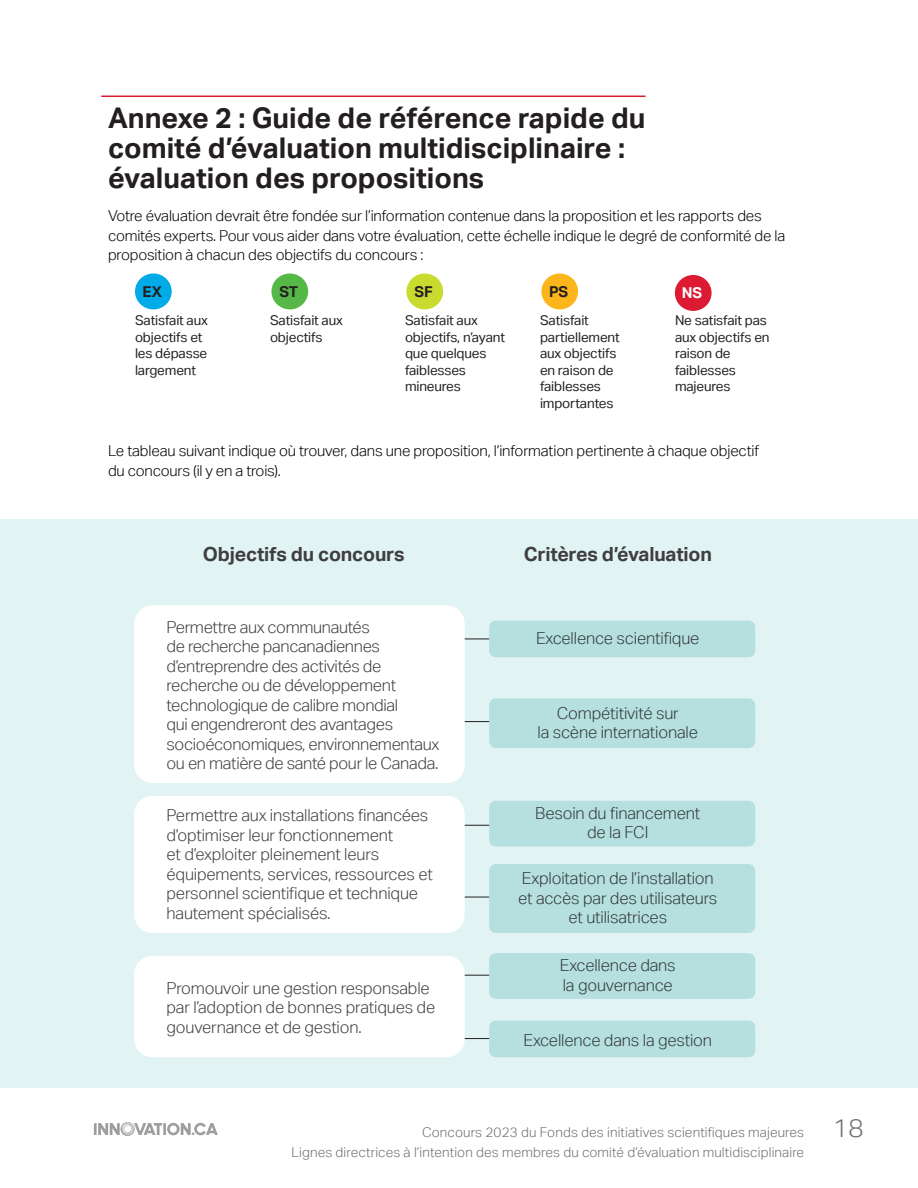
<style>
.page{position:relative;width:918px;height:1188px;background:#fff}
.page>*{position:absolute;margin:0;border:0;box-sizing:border-box;transform-origin:0 0}
.t1{font:700 28.5px/30px "Aktiv Grotesk";color:#231f20}
.t2{font:300 25.5px "Aktiv Grotesk";color:#6c6d70}
.ToC_H3{font:700 19.5px "Aktiv Grotesk";letter-spacing:-.01em;color:#3e3e3f}
.ToC_H3-2{font:300 16.5px/19.5px "Aktiv Grotesk";letter-spacing:-.01em;color:#3e3e3f}
.Body{font:300 15px/19.5px "Aktiv Grotesk";letter-spacing:-.01em;color:#000}
.Body-2{font:700 15px "Aktiv Grotesk";letter-spacing:-.01em;color:#231f20}
.Body-3{font:700 15px "Aktiv Grotesk";color:#fff}
.Body-4{font:13.5px/16.5px "Aktiv Grotesk";letter-spacing:-.01em;color:#231f20}
.t3{font:300 13.5px/20.2px "Aktiv Grotesk";letter-spacing:.01em;color:#6c6d70;text-align:right}
</style>
<div class="page">
<svg style="left:94px;top:1122px;width:124px;height:14px"></svg>
<hr style="left:101px;top:96px;width:545px;height:1px;background:#dc1a32">
<div style="left:0;top:519px;width:918px;height:569px;background:#e1f3f3"></div>
<div style="left:134px;top:605px;width:331px;height:178px;background:#fff;border-radius:18px"></div>
<div style="left:134px;top:796px;width:331px;height:137px;background:#fff;border-radius:18px"></div>
<div style="left:134px;top:956px;width:331px;height:101px;background:#fff;border-radius:18px"></div>
<svg style="left:465px;top:639px;width:24px;height:1px"></svg>
<svg style="left:465px;top:721px;width:24px;height:1px"></svg>
<svg style="left:465px;top:825px;width:24px;height:1px"></svg>
<svg style="left:465px;top:897px;width:24px;height:1px"></svg>
<svg style="left:465px;top:975px;width:24px;height:1px"></svg>
<svg style="left:465px;top:1038px;width:24px;height:1px"></svg>
<div style="left:489px;top:621px;width:266px;height:36px;background:#b6dfe0;border-radius:7px"></div>
<div style="left:489px;top:698px;width:266px;height:50px;background:#b6dfe0;border-radius:7px"></div>
<div style="left:489px;top:801px;width:266px;height:46px;background:#b6dfe0;border-radius:7px"></div>
<div style="left:489px;top:864px;width:266px;height:69px;background:#b6dfe0;border-radius:7px"></div>
<div style="left:489px;top:953px;width:266px;height:46px;background:#b6dfe0;border-radius:7px"></div>
<div style="left:489px;top:1021px;width:266px;height:36px;background:#b6dfe0;border-radius:7px"></div>
<div style="left:135px;top:273px;width:37px;height:36px;background:#00abe7;border-radius:50%"></div>
<div style="left:271px;top:273px;width:37px;height:36px;background:#56b947;border-radius:50%"></div>
<div style="left:406px;top:273px;width:37px;height:36px;background:#cadb2f;border-radius:50%"></div>
<div style="left:541px;top:273px;width:37px;height:36px;background:#fcb61c;border-radius:50%"></div>
<div style="left:675px;top:275px;width:37px;height:36px;background:#dc1a32;border-radius:50%"></div>
<h2 class="t1" style="left:108px;top:103px;width:539px">Annexe 2 : Guide de référence rapide du comité d’évaluation multidisciplinaire : évaluation des propositions</h2>
<p class="Body" style="left:108px;top:206px;width:679px">Votre évaluation devrait être fondée sur l’information contenue dans la proposition et les rapports des comités experts. Pour vous aider dans votre évaluation, cette échelle indique le degré de conformité de la proposition à chacun des objectifs du concours :</p>
<p class="Body-2" style="left:143px;top:282px;width:21px">EX</p>
<p class="Body-2" style="left:279px;top:282px;width:20px">ST</p>
<p class="Body-2" style="left:415px;top:282px;width:20px">SF</p>
<p class="Body-2" style="left:549px;top:282px;width:21px">PS</p>
<p class="Body-3" style="left:682px;top:284px;width:22px">NS</p>
<p class="Body-4" style="left:135px;top:312px;width:75px">Satisfait aux objectifs et les dépasse largement</p>
<p class="Body-4" style="left:270px;top:312px;width:75px">Satisfait aux objectifs</p>
<p class="Body-4" style="left:405px;top:312px;width:102px">Satisfait aux objectifs, n’ayant que quelques faiblesses mineures</p>
<p class="Body-4" style="left:540px;top:312px;width:81px">Satisfait partiellement aux objectifs en raison de faiblesses importantes</p>
<p class="Body-4" style="left:675px;top:312px;width:96px">Ne satisfait pas aux objectifs en raison de faiblesses majeures</p>
<p class="Body" style="left:108px;top:441px;width:653px">Le tableau suivant indique où trouver, dans une proposition, l’information pertinente à chaque objectif du concours (il y en a trois).</p>
<p class="ToC_H3" style="left:203px;top:542px;width:203px">Objectifs du concours</p>
<p class="ToC_H3" style="left:524px;top:542px;width:190px">Critères d’évaluation</p>
<p class="ToC_H3-2" style="left:166px;top:617px;width:275px">Permettre aux communautés<br>de recherche pancanadiennes d’entreprendre des activités de recherche ou de développement technologique de calibre mondial<br>qui engendreront des avantages socioéconomiques, environnementaux ou en matière de santé pour le Canada.</p>
<p class="ToC_H3-2" style="left:536px;top:628px;width:165px">Excellence scientifique</p>
<p class="ToC_H3-2" style="left:538px;top:703px;width:162px;text-align:center">Compétitivité sur<br>la scène internationale</p>
<p class="ToC_H3-2" style="left:166px;top:806px;width:268px">Permettre aux installations financées d’optimiser leur fonctionnement<br>et d’exploiter pleinement leurs équipements, services, ressources et personnel scientifique et technique hautement spécialisés.</p>
<p class="ToC_H3-2" style="left:535px;top:803px;width:166px;text-align:center">Besoin du financement de la FCI</p>
<p class="ToC_H3-2" style="left:518px;top:869px;width:201px;text-align:center">Exploitation de l’installation et accès par des utilisateurs et utilisatrices</p>
<p class="ToC_H3-2" style="left:166px;top:978px;width:270px">Promouvoir une gestion responsable par l’adoption de bonnes pratiques de gouvernance et de gestion.</p>
<p class="ToC_H3-2" style="left:560px;top:956px;width:117px">Excellence dans la gouvernance</p>
<p class="ToC_H3-2" style="left:523px;top:1030px;width:190px">Excellence dans la gestion</p>
<p class="t3" style="left:292px;top:1122px;width:514px">Concours 2023 du Fonds des initiatives scientifiques majeures<br>Lignes directrices à l’intention des membres du comité d’évaluation multidisciplinaire</p>
<h2 class="t2" style="left:833px;top:1113px;width:32px">18</h2>
</div>
